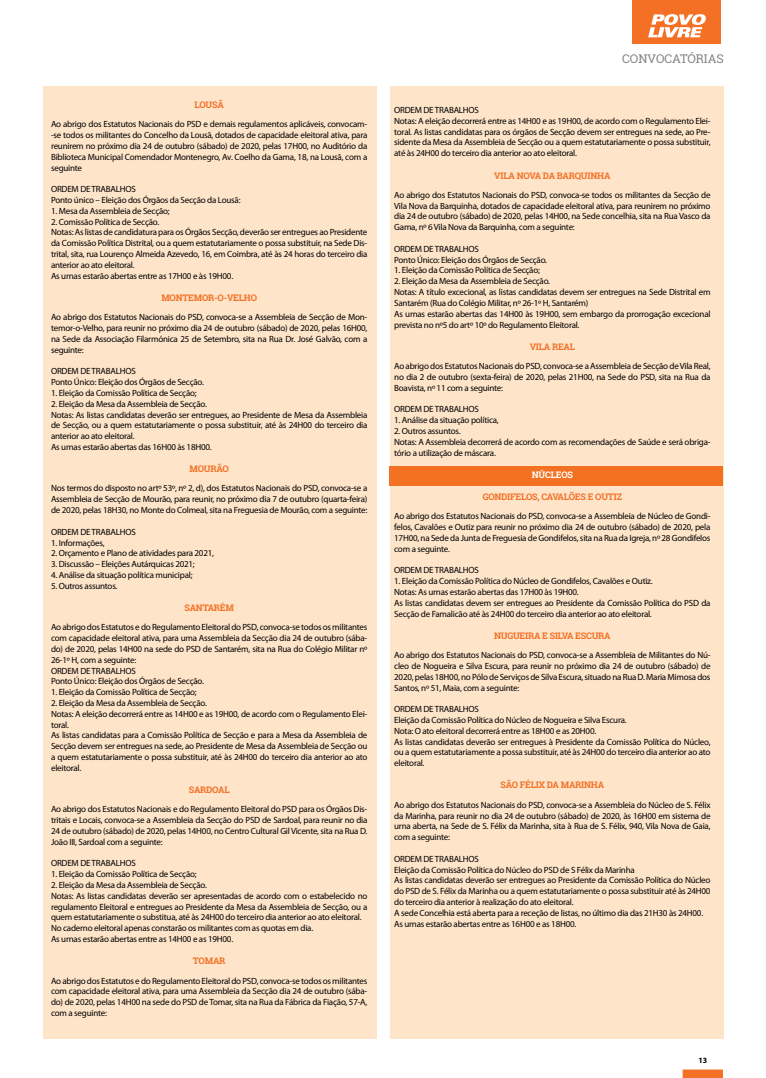
<style>
.page{position:relative;width:766px;height:1078px;background:#fff}
.page>*{position:absolute;margin:0;border:0;box-sizing:border-box;transform-origin:0 0}
.t1{font:12px "Roboto Slab";color:#808285}
.t2{font:9px/10.8px "Myriad Pro";letter-spacing:-.025em;color:#000}
.t3{font:700 9px "Roboto Slab";letter-spacing:-.025em;color:#f37024}
.t4{font:700 9px "Roboto Slab";letter-spacing:-.025em;color:#fff}
.t5{font:700 8px "Myriad Pro";color:#000}
</style>
<div class="page">
<div style="left:682px;top:1069px;width:40px;height:8px;background:#f37024;border:1px solid #f37024"></div>
<div style="left:632px;top:0;width:89px;height:44px;background:#f37024"></div>
<svg style="left:648px;top:14px;width:57px;height:23px"></svg>
<div style="left:43px;top:86px;width:334px;height:952px;background:#fee4c9"></div>
<div style="left:389px;top:86px;width:334px;height:952px;background:#fee4c9"></div>
<div style="left:389px;top:466px;width:332px;height:19px;background:#f37121"></div>
<p class="t3" style="left:194px;top:99px;width:31px">LOUSÃ</p>
<p class="t2" style="left:51px;top:119px;width:318px;text-align:justify">Ao abrigo dos Estatutos Nacionais do PSD e demais regulamentos aplicáveis, convocam--se todos os militantes do Concelho da Lousã, dotados de capacidade eleitoral ativa, para reunirem no próximo dia 24 de outubro (sábado) de 2020, pelas 17H00, no Auditório da Biblioteca Municipal Comendador Montenegro, Av. Coelho da Gama, 18, na Lousã, com a seguinte</p>
<p class="t2" style="left:51px;top:184px;width:191px">ORDEM DE TRABALHOS<br>Ponto único – Eleição dos Órgãos da Secção da Lousã:</p>
<p class="t2" style="left:51px;top:205px;width:120px">1. Mesa da Assembleia de Secção;</p>
<p class="t2" style="left:51px;top:216px;width:318px">2. Comissão Política de Secção.<br>Notas: As listas de candidatura para os Órgãos Secção, deverão ser entregues ao Presidente da Comissão Política Distrital, ou a quem estatutariamente o possa substituir, na Sede Dis&shy;trital, sita, rua Lourenço Almeida Azevedo, 16, em Coimbra, até às 24 horas do terceiro dia anterior ao ato eleitoral.<br>As urnas estarão abertas entre as 17H00 e às 19H00.</p>
<p class="t3" style="left:161px;top:291px;width:97px">MONTEMOR-O-VELHO</p>
<p class="t2" style="left:51px;top:311px;width:318px;text-align:justify">Ao abrigo dos Estatutos Nacionais do PSD, convoca-se a Assembleia de Secção de Mon&shy;temor-o-Velho, para reunir no próximo dia 24 de outubro (sábado) de 2020, pelas 16H00, na Sede da Associação Filarmónica 25 de Setembro, sita na Rua Dr. José Galvão, com a seguinte:</p>
<p class="t2" style="left:51px;top:365px;width:154px">ORDEM DE TRABALHOS<br>Ponto Único: Eleição dos Órgãos de Secção.</p>
<p class="t2" style="left:51px;top:387px;width:147px">1. Eleição da Comissão Política de Secção;</p>
<p class="t2" style="left:51px;top:398px;width:318px">2. Eleição da Mesa da Assembleia de Secção.<br>Notas: As listas candidatas deverão ser entregues, ao Presidente de Mesa da Assembleia de Secção, ou a quem estatutariamente o possa substituir, até às 24H00 do terceiro dia anterior ao ato eleitoral.<br>As urnas estarão abertas das 16H00 às 18H00.</p>
<p class="t3" style="left:189px;top:462px;width:41px">MOURÃO</p>
<p class="t2" style="left:51px;top:483px;width:318px;text-align:justify">Nos termos do disposto no artº 53º, nº 2, d), dos Estatutos Nacionais do PSD, convoca-se a Assembleia de Secção de Mourão, para reunir, no próximo dia 7 de outubro (quarta-feira) de 2020, pelas 18H30, no Monte do Colmeal, sita na Freguesia de Mourão, com a seguinte:</p>
<p class="t2" style="left:51px;top:526px;width:86px">ORDEM DE TRABALHOS</p>
<p class="t2" style="left:51px;top:537px;width:55px">1. Informações,</p>
<p class="t2" style="left:51px;top:547px;width:164px">2. Orçamento e Plano de atividades para 2021,</p>
<p class="t2" style="left:51px;top:558px;width:145px">3. Discussão – Eleições Autárquicas 2021;</p>
<p class="t2" style="left:51px;top:569px;width:143px">4. Análise da situação política municipal;</p>
<p class="t2" style="left:51px;top:580px;width:68px">5. Outros assuntos.</p>
<p class="t3" style="left:184px;top:601px;width:51px">SANTARÉM</p>
<p class="t2" style="left:51px;top:621px;width:318px">Ao abrigo dos Estatutos e do Regulamento Eleitoral do PSD, convoca-se todos os militantes com capacidade eleitoral ativa, para uma Assembleia da Secção dia 24 de outubro (sába&shy;do) de 2020, pelas 14H00 na sede do PSD de Santarém, sita na Rua do Colégio Militar nº 26-1º H, com a seguinte:<br>ORDEM DE TRABALHOS<br>Ponto Único: Eleição dos Órgãos de Secção.</p>
<p class="t2" style="left:51px;top:686px;width:147px">1. Eleição da Comissão Política de Secção;</p>
<p class="t2" style="left:51px;top:697px;width:318px">2. Eleição da Mesa da Assembleia de Secção.<br>Notas: A eleição decorrerá entre as 14H00 e as 19H00, de acordo com o Regulamento Elei&shy;toral.<br>As listas candidatas para a Comissão Política de Secção e para a Mesa da Assembleia de Secção devem ser entregues na sede, ao Presidente de Mesa da Assembleia de Secção ou a quem estatutariamente o possa substituir, até às 24H00 do terceiro dia anterior ao ato eleitoral.</p>
<p class="t3" style="left:189px;top:783px;width:42px">SARDOAL</p>
<p class="t2" style="left:51px;top:803px;width:318px;text-align:justify">Ao abrigo dos Estatutos Nacionais e do Regulamento Eleitoral do PSD para os Órgãos Dis&shy;tritais e Locais, convoca-se a Assembleia da Secção do PSD de Sardoal, para reunir no dia 24 de outubro (sábado) de 2020, pelas 14H00, no Centro Cultural Gil Vicente, sita na Rua D.<br>João III, Sardoal com a seguinte:</p>
<p class="t2" style="left:51px;top:857px;width:86px">ORDEM DE TRABALHOS</p>
<p class="t2" style="left:51px;top:868px;width:147px">1. Eleição da Comissão Política de Secção;</p>
<p class="t2" style="left:51px;top:879px;width:318px">2. Eleição da Mesa da Assembleia de Secção.<br>Notas: As listas candidatas deverão ser apresentadas de acordo com o estabelecido no regulamento Eleitoral e entregues ao Presidente da Mesa da Assembleia de Secção, ou a quem estatutariamente o substitua, até às 24H00 do terceiro dia anterior ao ato eleitoral.<br>No caderno eleitoral apenas constarão os militantes com as quotas em dia.<br>As urnas estarão abertas entre as 14H00 e as 19H00.</p>
<p class="t3" style="left:193px;top:954px;width:34px">TOMAR</p>
<p class="t2" style="left:51px;top:974px;width:318px;text-align:justify">Ao abrigo dos Estatutos e do Regulamento Eleitoral do PSD, convoca-se todos os militantes com capacidade eleitoral ativa, para uma Assembleia da Secção dia 24 de outubro (sába&shy;do) de 2020, pelas 14H00 na sede do PSD de Tomar, sita na Rua da Fábrica da Fiação, 57-A, com a seguinte:</p>
<h1 class="t1" style="left:622px;top:51px;width:103px">CONVOCATÓRIAS</h1>
<p class="t2" style="left:394px;top:104px;width:318px">ORDEM DE TRABALHOS<br>Notas: A eleição decorrerá entre as 14H00 e as 19H00, de acordo com o Regulamento Elei&shy;toral. As listas candidatas para os órgãos de Secção devem ser entregues na sede, ao Pre&shy;sidente da Mesa da Assembleia de Secção ou a quem estatutariamente o possa substituir, até às 24H00 do terceiro dia anterior ao ato eleitoral.</p>
<p class="t3" style="left:494px;top:169px;width:118px">VILA NOVA DA BARQUINHA</p>
<p class="t2" style="left:394px;top:189px;width:318px;text-align:justify">Ao abrigo dos Estatutos Nacionais do PSD, convoca-se todos os militantes da Secção de Vila Nova da Barquinha, dotados de capacidade eleitoral ativa, para reunirem no próximo dia 24 de outubro (sábado) de 2020, pelas 14H00, na Sede concelhia, sita na Rua Vasco da Gama, nº 6 Vila Nova da Barquinha, com a seguinte:</p>
<p class="t2" style="left:394px;top:243px;width:154px">ORDEM DE TRABALHOS<br>Ponto Único: Eleição dos Órgãos de Secção.</p>
<p class="t2" style="left:394px;top:265px;width:147px">1. Eleição da Comissão Política de Secção;</p>
<p class="t2" style="left:394px;top:276px;width:318px">2. Eleição da Mesa da Assembleia de Secção.<br>Notas: A título excecional, as listas candidatas devem ser entregues na Sede Distrital em Santarém (Rua do Colégio Militar, nº 26-1º H, Santarém)<br>As urnas estarão abertas das 14H00 às 19H00, sem embargo da prorrogação excecional prevista no nº5 do artº 10º do Regulamento Eleitoral.</p>
<p class="t3" style="left:529px;top:340px;width:47px">VILA REAL</p>
<p class="t2" style="left:394px;top:360px;width:318px;text-align:justify">Ao abrigo dos Estatutos Nacionais do PSD, convoca-se a Assembleia de Secção de Vila Real, no dia 2 de outubro (sexta-feira) de 2020, pelas 21H00, na Sede do PSD, sita na Rua da Boavista, nº 11 com a seguinte:</p>
<p class="t2" style="left:394px;top:403px;width:86px">ORDEM DE TRABALHOS</p>
<p class="t2" style="left:394px;top:414px;width:106px">1. Análise da situação política,</p>
<p class="t2" style="left:394px;top:425px;width:318px">2. Outros assuntos.<br>Notas: A Assembleia decorrerá de acordo com as recomendações de Saúde e será obriga&shy;tório a utilização de máscara.</p>
<p class="t4" style="left:531px;top:468px;width:43px">NÚCLEOS</p>
<p class="t3" style="left:482px;top:490px;width:141px">GONDIFELOS, CAVALÕES E OUTIZ</p>
<p class="t2" style="left:394px;top:510px;width:318px;text-align:justify">Ao abrigo dos Estatutos Nacionais do PSD, convoca-se a Assembleia de Núcleo de Gondi&shy;felos, Cavalões e Outiz para reunir no próximo dia 24 de outubro (sábado) de 2020, pela 17H00, na Sede da Junta de Freguesia de Gondifelos, sita na Rua da Igreja, nº 28 Gondifelos com a seguinte.</p>
<p class="t2" style="left:394px;top:564px;width:86px">ORDEM DE TRABALHOS</p>
<p class="t2" style="left:394px;top:575px;width:318px">1. Eleição da Comissão Política do Núcleo de Gondifelos, Cavalões e Outiz.<br>Notas: As urnas estarão abertas das 17H00 às 19H00.<br>As listas candidatas devem ser entregues ao Presidente da Comissão Política do PSD da Secção de Famalicão até às 24H00 do terceiro dia anterior ao ato eleitoral.</p>
<p class="t3" style="left:494px;top:629px;width:118px">NUGUEIRA E SILVA ESCURA</p>
<p class="t2" style="left:394px;top:649px;width:318px;text-align:justify">Ao abrigo dos Estatutos Nacionais do PSD, convoca-se a Assembleia de Militantes do Nú&shy;cleo de Nogueira e Silva Escura, para reunir no próximo dia 24 de outubro (sábado) de 2020, pelas 18H00, no Pólo de Serviços de Silva Escura, situado na Rua D. Maria Mimosa dos Santos, nº 51, Maia, com a seguinte:</p>
<p class="t2" style="left:394px;top:703px;width:318px">ORDEM DE TRABALHOS<br>Eleição da Comissão Política do Núcleo de Nogueira e Silva Escura.<br>Nota: O ato eleitoral decorrerá entre as 18H00 e as 20H00.<br>As listas candidatas deverão ser entregues à Presidente da Comissão Política do Núcleo, ou a quem estatutariamente a possa substituir, até às 24H00 do terceiro dia anterior ao ato eleitoral.</p>
<p class="t3" style="left:500px;top:778px;width:105px">SÃO FÉLIX DA MARINHA</p>
<p class="t2" style="left:394px;top:799px;width:318px;text-align:justify">Ao abrigo dos Estatutos Nacionais do PSD, convoca-se a Assembleia do Núcleo de S. Félix da Marinha, para reunir no dia 24 de outubro (sábado) de 2020, às 16H00 em sistema de urna aberta, na Sede de S. Félix da Marinha, sita à Rua de S. Félix, 940, Vila Nova de Gaia, com a seguinte:</p>
<p class="t2" style="left:394px;top:853px;width:318px">ORDEM DE TRABALHOS<br>Eleição da Comissão Política do Núcleo do PSD de S Félix da Marinha<br>As listas candidatas deverão ser entregues ao Presidente da Comissão Política do Núcleo do PSD de S. Félix da Marinha ou a quem estatutariamente o possa substituir até às 24H00 do terceiro dia anterior à realização do ato eleitoral.<br>A sede Concelhia está aberta para a receção de listas, no último dia das 21H30 às 24H00.<br>As urnas estarão abertas entre as 16H00 e as 18H00.</p>
<p class="t5" style="left:698px;top:1054px;width:10px">13</p>
</div>
